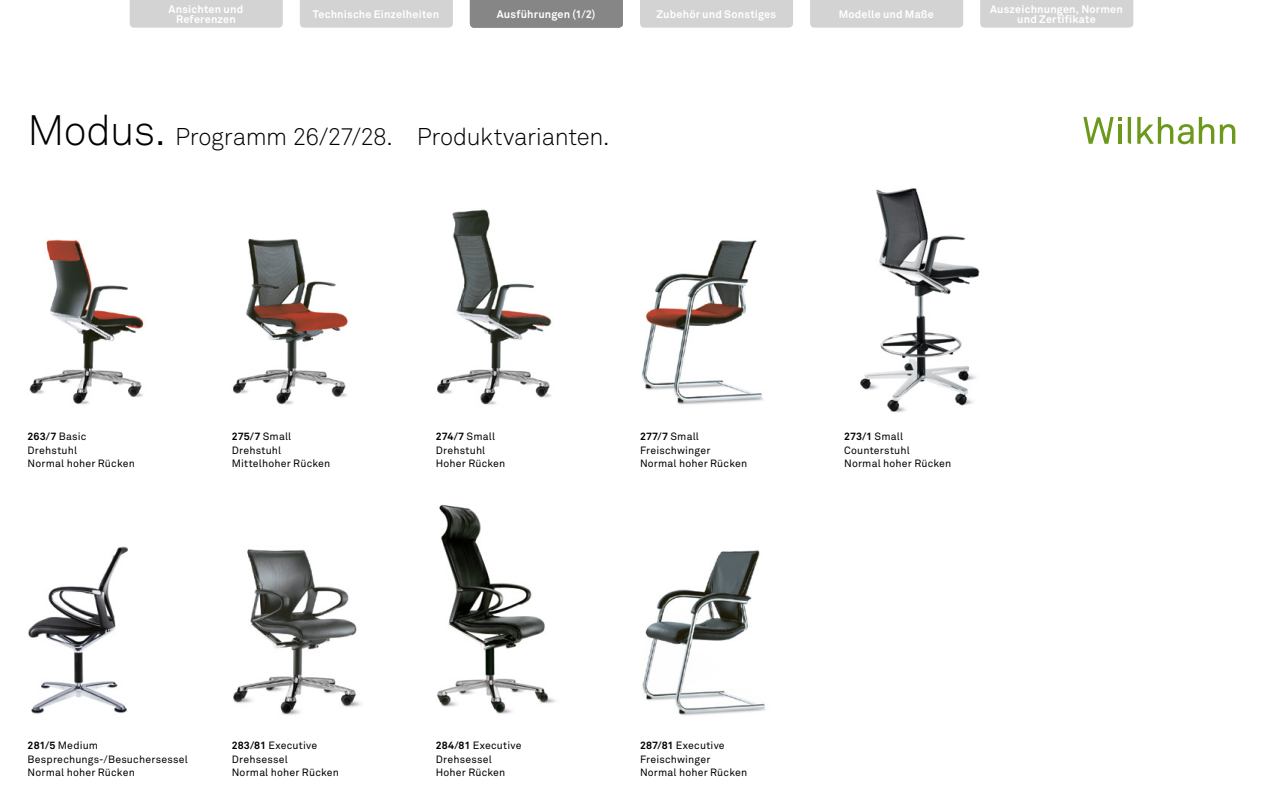
<style>
.page{position:relative;width:1263px;height:808px;background:#fff}
.page>*{position:absolute;margin:0;border:0;box-sizing:border-box;transform-origin:0 0}
.t1{font:300 24px "Akkurat Pro";letter-spacing:-.015em;color:#000}
.t2{font:700 10.8px/10.5px "Akkurat Pro";letter-spacing:.015em;color:#fff;text-align:center}
.t3{font:10.5px/13.5px "Akkurat Pro";letter-spacing:.02em;color:#000}
.s1{font-size:42px}
.s2{font-weight:700}
</style>
<div class="page">
<img style="left:29px;top:239px;width:117px;height:166px">
<img style="left:233px;top:238px;width:115px;height:167px">
<img style="left:437px;top:209px;width:115px;height:196px">
<img style="left:642px;top:240px;width:122px;height:165px">
<img style="left:28px;top:546px;width:100px;height:168px">
<img style="left:233px;top:549px;width:128px;height:166px">
<img style="left:437px;top:504px;width:119px;height:210px">
<img style="left:642px;top:550px;width:124px;height:166px">
<img style="left:860px;top:188px;width:120px;height:225px">
<div style="left:130px;top:0;width:153px;height:28px;background:#d3d3d3"></div>
<div style="left:300px;top:0;width:153px;height:28px;background:#d3d3d3"></div>
<div style="left:810px;top:0;width:153px;height:28px;background:#d3d3d3"></div>
<div style="left:980px;top:0;width:153px;height:28px;background:#d3d3d3"></div>
<div style="left:640px;top:0;width:153px;height:28px;background:#d3d3d3"></div>
<div style="left:470px;top:0;width:153px;height:28px;background:#868686"></div>
<svg style="left:1083px;top:117px;width:39px;height:27px"></svg>
<hr style="left:1118px;top:125px;width:3px;height:19px;background:#6c991c">
<svg style="left:1128px;top:117px;width:3px;height:27px"></svg>
<svg style="left:1137px;top:117px;width:56px;height:27px"></svg>
<svg style="left:1199px;top:117px;width:15px;height:27px"></svg>
<svg style="left:1220px;top:124px;width:15px;height:20px"></svg>
<p class="t2" style="left:169px;top:4px;width:76px">Ansichten und<br>Referenzen</p>
<p class="t2" style="left:313px;top:9px;width:128px">Technische Einzelheiten</p>
<p class="t2" style="left:839px;top:9px;width:97px">Modelle und Maße</p>
<p class="t2" style="left:990px;top:4px;width:134px">Auszeichnungen, Normen und Zertifikate</p>
<p class="t2" style="left:497px;top:9px;width:100px">Ausführungen (1/2)</p>
<p class="t2" style="left:509px;top:9px;width:75px">Ausführungen</p>
<p class="t2" style="left:656px;top:9px;width:121px">Zubehör und Sonstiges</p>
<h1 class="t1" style="left:28px;top:122px;width:583px"><span class="s1">Modus.</span> Programm 26/27/28. Produktvarianten.</h1>
<p class="t3" style="left:28px;top:430px;width:109px"><span class="s2">263/7</span> Basic<br>Drehstuhl<br>Normal hoher Rücken</p>
<p class="t3" style="left:232px;top:430px;width:100px"><span class="s2">275/7</span> Small<br>Drehstuhl<br>Mittelhoher Rücken</p>
<p class="t3" style="left:436px;top:430px;width:71px"><span class="s2">274/7</span> Small<br>Drehstuhl<br>Hoher Rücken</p>
<p class="t3" style="left:640px;top:430px;width:109px"><span class="s2">277/7</span> Small<br>Freischwinger<br>Normal hoher Rücken</p>
<p class="t3" style="left:844px;top:430px;width:109px"><span class="s2">273/1</span> Small<br>Counterstuhl<br>Normal hoher Rücken</p>
<p class="t3" style="left:28px;top:739px;width:162px"><span class="s2">281/5</span> Medium<br>Besprechungs-/Besuchersessel<br>Normal hoher Rücken</p>
<p class="t3" style="left:232px;top:739px;width:109px"><span class="s2">283/81</span> Executive<br>Drehsessel<br>Normal hoher Rücken</p>
<p class="t3" style="left:436px;top:739px;width:87px"><span class="s2">284/81</span> Executive<br>Drehsessel<br>Hoher Rücken</p>
<p class="t3" style="left:640px;top:739px;width:109px"><span class="s2">287/81</span> Executive<br>Freischwinger<br>Normal hoher Rücken</p>
</div>
